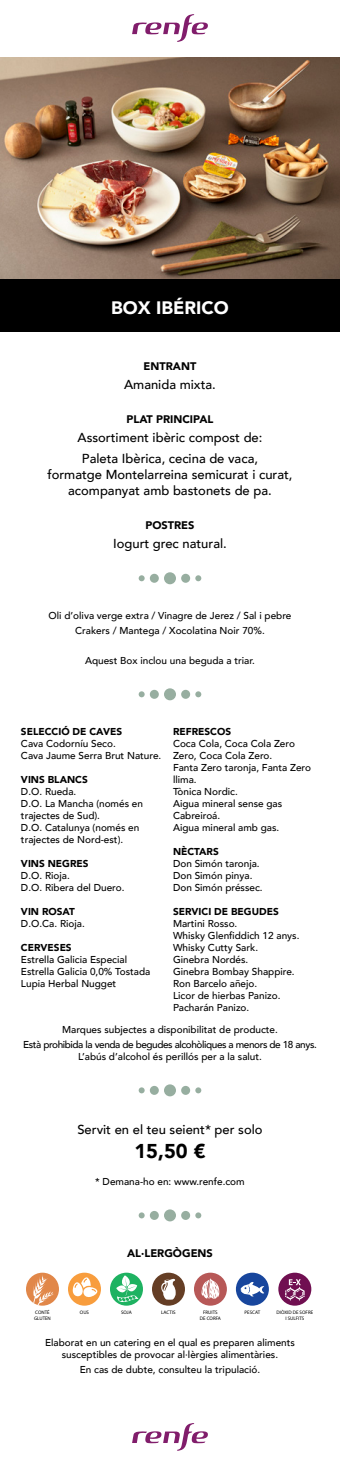
<style>
.page{position:relative;width:340px;height:1483px;background:#fff}
.page>*{position:absolute;margin:0;border:0;box-sizing:border-box;transform-origin:0 0}
.Comida{font:900 20px "Avenir";color:#000}
.t1{font:900 18px "Avenir";color:#fff}
.Comida-2{font:500 13px/16px "Avenir";color:#000;text-align:center}
.Plato{font:900 11px "Avenir";color:#000}
.Extras{font:500 10px/12px "Avenir";color:#000}
.Extras-2{font:500 10px/12px "Avenir";letter-spacing:-.04em;color:#000;text-align:center}
.t2{font:900 10px "Avenir";color:#000}
.t3{font:5px "Myriad Pro";color:#000}
</style>
<div class="page">
<div style="left:0;top:278px;width:340px;height:53px;background:#000"></div>
<svg style="left:132px;top:14px;width:76px;height:28px"></svg>
<div style="left:164px;top:572px;width:12px;height:12px;background:#97aea0;border-radius:50%"></div>
<div style="left:150px;top:574px;width:9px;height:9px;background:#97aea0;border-radius:50%"></div>
<div style="left:181px;top:574px;width:9px;height:9px;background:#97aea0;border-radius:50%"></div>
<svg style="left:139px;top:575px;width:6px;height:6px"></svg>
<svg style="left:195px;top:575px;width:6px;height:6px"></svg>
<div style="left:164px;top:688px;width:12px;height:12px;background:#97aea0;border-radius:50%"></div>
<div style="left:150px;top:690px;width:9px;height:9px;background:#97aea0;border-radius:50%"></div>
<div style="left:181px;top:690px;width:9px;height:9px;background:#97aea0;border-radius:50%"></div>
<svg style="left:139px;top:691px;width:6px;height:6px"></svg>
<svg style="left:195px;top:691px;width:6px;height:6px"></svg>
<div style="left:164px;top:1084px;width:12px;height:12px;background:#97aea0;border-radius:50%"></div>
<div style="left:150px;top:1085px;width:9px;height:9px;background:#97aea0;border-radius:50%"></div>
<div style="left:181px;top:1085px;width:9px;height:9px;background:#97aea0;border-radius:50%"></div>
<svg style="left:139px;top:1087px;width:6px;height:6px"></svg>
<svg style="left:195px;top:1087px;width:6px;height:6px"></svg>
<div style="left:164px;top:1209px;width:12px;height:12px;background:#97aea0;border-radius:50%"></div>
<div style="left:150px;top:1210px;width:9px;height:9px;background:#97aea0;border-radius:50%"></div>
<div style="left:181px;top:1210px;width:9px;height:9px;background:#97aea0;border-radius:50%"></div>
<svg style="left:139px;top:1212px;width:6px;height:6px"></svg>
<svg style="left:195px;top:1212px;width:6px;height:6px"></svg>
<img style="left:0;top:57px;width:340px;height:221px">
<svg style="left:132px;top:1423px;width:76px;height:27px"></svg>
<div style="left:194px;top:1272px;width:33px;height:33px;background:#b75857;border-radius:50%"></div>
<svg style="left:202px;top:1278px;width:17px;height:21px"></svg>
<div style="left:26px;top:1272px;width:33px;height:33px;background:#e18749;border-radius:50%"></div>
<svg style="left:32px;top:1273px;width:23px;height:32px"></svg>
<div style="left:68px;top:1272px;width:33px;height:33px;background:#f89d3d;border-radius:50%"></div>
<svg style="left:72px;top:1277px;width:26px;height:20px"></svg>
<div style="left:110px;top:1272px;width:33px;height:33px;background:#1eb261;border-radius:50%"></div>
<svg style="left:112px;top:1272px;width:27px;height:30px"></svg>
<div style="left:152px;top:1272px;width:33px;height:33px;background:#653e25;border-radius:50%"></div>
<svg style="left:161px;top:1278px;width:15px;height:21px"></svg>
<div style="left:236px;top:1272px;width:33px;height:33px;background:#18469d;border-radius:50%"></div>
<svg style="left:240px;top:1282px;width:24px;height:15px"></svg>
<div style="left:278px;top:1272px;width:33px;height:33px;background:#700f51;border-radius:50%"></div>
<svg style="left:285px;top:1279px;width:20px;height:21px"></svg>
<p class="t1" style="left:111px;top:292px;width:119px">BOX IBÉRICO</p>
<p class="Plato" style="left:144px;top:356px;width:54px">ENTRANT</p>
<p class="Comida-2" style="left:124px;top:375px;width:93px">Amanida mixta.</p>
<p class="Plato" style="left:127px;top:409px;width:88px">PLAT PRINCIPAL</p>
<p class="Comida-2" style="left:78px;top:428px;width:186px">Assortiment ibèric compost de:</p>
<p class="Comida-2" style="left:82px;top:449px;width:178px">Paleta Ibèrica, cecina de vaca,</p>
<p class="Comida-2" style="left:47px;top:465px;width:247px">formatge Montelarreina semicurat i curat, acompanyat amb bastonets de pa.</p>
<p class="Plato" style="left:145px;top:515px;width:51px">POSTRES</p>
<p class="Comida-2" style="left:113px;top:534px;width:115px">Iogurt grec natural.</p>
<p class="Extras" style="left:48px;top:609px;width:245px">Oli d’oliva verge extra / Vinagre de Jerez / Sal i pebre</p>
<p class="Extras" style="left:75px;top:624px;width:191px">Crakers / Mantega / Xocolatina Noir 70%.</p>
<p class="Extras" style="left:85px;top:654px;width:171px">Aquest Box inclou una beguda a triar.</p>
<p class="t2" style="left:21px;top:723px;width:103px">SELECCIÓ DE CAVES</p>
<p class="Extras" style="left:21px;top:737px;width:96px">Cava Codorníu Seco.</p>
<p class="Extras" style="left:21px;top:749px;width:142px">Cava Jaume Serra Brut Nature.</p>
<p class="t2" style="left:21px;top:771px;width:68px">VINS BLANCS</p>
<p class="Extras" style="left:21px;top:785px;width:57px">D.O. Rueda.</p>
<p class="Extras" style="left:21px;top:797px;width:124px">D.O. La Mancha (només en trajectes de Sud).</p>
<p class="Extras" style="left:21px;top:821px;width:120px">D.O. Catalunya (només en trajectes de Nord-est).</p>
<p class="t2" style="left:21px;top:855px;width:69px">VINS NEGRES</p>
<p class="Extras" style="left:21px;top:869px;width:50px">D.O. Rioja.</p>
<p class="Extras" style="left:21px;top:881px;width:105px">D.O. Ribera del Duero.</p>
<p class="t2" style="left:21px;top:903px;width:55px">VIN ROSAT</p>
<p class="Extras" style="left:21px;top:917px;width:65px">D.O.Ca. Rioja.</p>
<p class="t2" style="left:21px;top:939px;width:52px">CERVESES</p>
<p class="Extras" style="left:21px;top:953px;width:108px">Estrella Galicia Especial</p>
<p class="Extras" style="left:21px;top:965px;width:131px">Estrella Galicia 0,0% Tostada</p>
<p class="Extras" style="left:21px;top:977px;width:97px">Lupia Herbal Nugget</p>
<p class="t2" style="left:173px;top:723px;width:60px">REFRESCOS</p>
<p class="Extras" style="left:173px;top:737px;width:140px">Coca Cola, Coca Cola Zero<br>Zero, Coca Cola Zero.<br>Fanta Zero taronja, Fanta Zero llima.<br>Tònica Nordic.<br>Aigua mineral sense gas<br>Cabreiroá.<br>Aigua mineral amb gas.</p>
<p class="t2" style="left:173px;top:843px;width:47px">NÈCTARS</p>
<p class="Extras" style="left:173px;top:857px;width:91px">Don Simón taronja.<br>Don Simón pinya.<br>Don Simón préssec.</p>
<p class="t2" style="left:173px;top:903px;width:107px">SERVICI DE BEGUDES</p>
<p class="Extras" style="left:173px;top:917px;width:128px">Martini Rosso.<br>Whisky Glenfiddich 12 anys.<br>Whisky Cutty Sark.<br>Ginebra Nordés.<br>Ginebra Bombay Shappire.<br>Ron Barcelo añejo.<br>Licor de hierbas Panizo.<br>Pacharán Panizo.</p>
<p class="Extras" style="left:62px;top:1022px;width:217px">Marques subjectes a disponibilitat de producte.</p>
<p class="Extras-2" style="left:23px;top:1037px;width:295px">Està prohibida la venda de begudes alcohòliques a menors de 18 anys.<br>L’abús d’alcohol és perillós per a la salut.</p>
<p class="Comida-2" style="left:77px;top:1120px;width:187px">Servit en el teu seient* per solo</p>
<p class="Comida" style="left:134px;top:1133px;width:73px">15,50 €</p>
<p class="Extras" style="left:95px;top:1174px;width:151px">* Demana-ho en: www.renfe.com</p>
<p class="t3" style="left:35px;top:1309px;width:16px">CONTÉ</p>
<p class="t3" style="left:34px;top:1315px;width:18px">GLUTEN</p>
<p class="Plato" style="left:127px;top:1243px;width:87px">AL·LERGÒGENS</p>
<p class="t3" style="left:80px;top:1309px;width:11px">OUS</p>
<p class="t3" style="left:121px;top:1309px;width:12px">SOJA</p>
<p class="t3" style="left:161px;top:1309px;width:16px">LACTIS</p>
<p class="t3" style="left:245px;top:1309px;width:17px">PESCAT</p>
<p class="t3" style="left:277px;top:1309px;width:38px">DIÒXID DE SOFRE</p>
<p class="t3" style="left:285px;top:1315px;width:20px">I SULFITS</p>
<p class="t3" style="left:203px;top:1309px;width:16px">FRUITS</p>
<p class="t3" style="left:200px;top:1315px;width:22px">DE CORFA</p>
<p class="Extras" style="left:45px;top:1335px;width:251px">Elaborat en un catering en el qual es preparen aliments</p>
<p class="Extras" style="left:62px;top:1347px;width:218px">susceptibles de provocar al·lèrgies alimentàries.</p>
<p class="Extras" style="left:80px;top:1362px;width:182px">En cas de dubte, consulteu la tripulació.</p>
</div>
